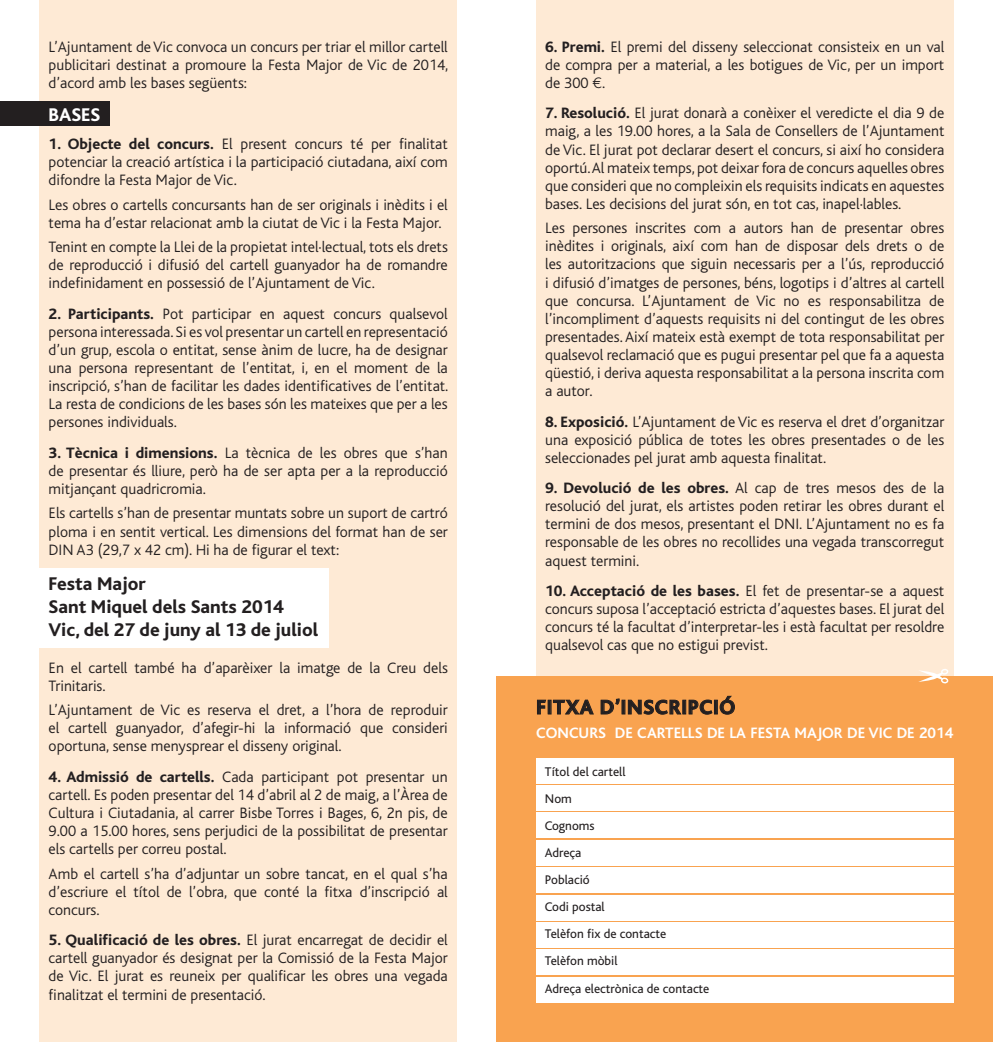
<style>
.page{position:relative;width:993px;height:1042px;background:#fff}
.page>*{position:absolute;margin:0;border:0;box-sizing:border-box;transform-origin:0 0}
.t1{font:800 21px "Bliss";letter-spacing:.04em;color:#231f20}
.t2{font:800 19.25px "Bliss";color:#231f20}
.t3{font:800 19.25px "Bliss";color:#fff}
.t4{font:300 15.75px/18px "Bliss";color:#231f20;text-align:justify}
.t5{font:700 15.75px "Bliss";color:#fff}
.t6{font:13.12px "Bliss";color:#231f20}
.s1{font-weight:800}
.s2{font-family:"Euro Sans ITC";font-weight:400}
</style>
<div class="page">
<div style="left:536px;top:0;width:416px;height:1042px;background:#feead5"></div>
<div style="left:40px;top:0;width:416px;height:1042px;background:#feead5"></div>
<div style="left:496px;top:676px;width:496px;height:366px;background:#f9a350"></div>
<div style="left:0;top:101px;width:109px;height:25px;background:#231f20"></div>
<div style="left:0;top:568px;width:328px;height:79px;background:#fff"></div>
<div style="left:536px;top:758px;width:416px;height:25px;background:#fff"></div>
<div style="left:536px;top:785px;width:416px;height:25px;background:#fff"></div>
<div style="left:536px;top:813px;width:416px;height:25px;background:#fff"></div>
<div style="left:536px;top:840px;width:416px;height:25px;background:#fff"></div>
<div style="left:536px;top:867px;width:416px;height:26px;background:#fff"></div>
<div style="left:536px;top:895px;width:416px;height:25px;background:#fff"></div>
<div style="left:536px;top:922px;width:416px;height:25px;background:#fff"></div>
<div style="left:536px;top:950px;width:416px;height:25px;background:#fff"></div>
<div style="left:536px;top:977px;width:416px;height:25px;background:#fff"></div>
<div style="left:940px;top:668px;width:8px;height:7px;border:1px solid #fff;border-radius:50%"></div>
<div style="left:940px;top:677px;width:8px;height:6px;border:1px solid #fff;border-radius:50%"></div>
<svg style="left:918px;top:670px;width:24px;height:12px"></svg>
<svg style="left:537px;top:699px;width:9px;height:15px"></svg>
<div style="left:547px;top:700px;width:4px;height:14px;border:1px solid #231f20"></div>
<svg style="left:553px;top:699px;width:40px;height:16px"></svg>
<svg style="left:600px;top:698px;width:19px;height:16px"></svg>
<svg style="left:627px;top:699px;width:54px;height:16px"></svg>
<svg style="left:688px;top:699px;width:24px;height:16px"></svg>
<div style="left:714px;top:700px;width:3px;height:14px;border:1px solid #231f20"></div>
<svg style="left:719px;top:695px;width:15px;height:20px"></svg>
<p class="t4" style="left:49px;top:38px;width:401px">L’Ajuntament de Vic convoca un concurs per triar el millor cartell publicitari destinat a promoure la Festa Major de Vic de 2014, d’acord amb les bases següents:</p>
<p class="t3" style="left:49px;top:105px;width:53px">BASES</p>
<p class="t4" style="left:49px;top:135px;width:400px"><span class="s1">1. Objecte del concurs.</span> El present concurs té per finalitat potenciar la creació artística i la participació ciutadana, així com difondre la Festa Major de Vic.</p>
<p class="t4" style="left:49px;top:196px;width:400px">Les obres o cartells concursants han de ser originals i inèdits i el tema ha d’estar relacionat amb la ciutat de Vic i la Festa Major.</p>
<p class="t4" style="left:49px;top:238px;width:400px">Tenint en compte la Llei de la propietat intel·lectual, tots els drets de reproducció i difusió del cartell guanyador ha de romandre indefinidament en possessió de l’Ajuntament de Vic.</p>
<p class="t4" style="left:49px;top:305px;width:401px"><span class="s1">2. Participants.</span> Pot participar en aquest concurs qualsevol persona interessada. Si es vol presentar un cartell en representació d’un grup, escola o entitat, sense ànim de lucre, ha de designar una persona representant de l’entitat, i, en el moment de la inscripció, s’han de facilitar les dades identificatives de l’entitat.<br>La resta de condicions de les bases són les mateixes que per a les persones individuals.</p>
<p class="t4" style="left:49px;top:444px;width:400px"><span class="s1">3. Tècnica i dimensions.</span> La tècnica de les obres que s’han de presentar és lliure, però ha de ser apta per a la reproducció mitjançant quadricromia.</p>
<p class="t4" style="left:49px;top:504px;width:400px">Els cartells s’han de presentar muntats sobre un suport de cartró ploma i en sentit vertical. Les dimensions del format han de ser DIN A3 (29,7 x 42 cm). Hi ha de figurar el text:</p>
<p class="t2" style="left:49px;top:574px;width:99px">Festa Major</p>
<p class="t2" style="left:49px;top:597px;width:237px">Sant Miquel dels Sants 2014</p>
<p class="t2" style="left:49px;top:620px;width:271px">Vic, del 27 de juny al 13 de juliol</p>
<p class="t4" style="left:49px;top:658px;width:400px">En el cartell també ha d’aparèixer la imatge de la Creu dels<br>Trinitaris.</p>
<p class="t4" style="left:49px;top:701px;width:400px">L’Ajuntament de Vic es reserva el dret, a l’hora de reproduir el cartell guanyador, d’afegir-hi la informació que consideri oportuna, sense menysprear el disseny original.</p>
<p class="t4" style="left:49px;top:768px;width:400px"><span class="s1">4. Admissió de cartells.</span> Cada participant pot presentar un cartell. Es poden presentar del 14 d’abril al 2 de maig, a l’Àrea de Cultura i Ciutadania, al carrer Bisbe Torres i Bages, 6, 2n pis, de 9.00 a 15.00 hores, sens perjudici de la possibilitat de presentar els cartells per correu postal.</p>
<p class="t4" style="left:49px;top:865px;width:400px">Amb el cartell s’ha d’adjuntar un sobre tancat, en el qual s’ha d’escriure el títol de l’obra, que conté la fitxa d’inscripció al concurs.</p>
<p class="t4" style="left:49px;top:931px;width:400px"><span class="s1">5. Qualificació de les obres.</span> El jurat encarregat de decidir el cartell guanyador és designat per la Comissió de la Festa Major de Vic. El jurat es reuneix per qualificar les obres una vegada finalitzat el termini de presentació.</p>
<p class="t4" style="left:545px;top:38px;width:400px"><span class="s1">6. Premi.</span> El premi del disseny seleccionat consisteix en un val de compra per a material, a les botigues de Vic, per un import de 300 <span class="s2">€</span>.</p>
<p class="t4" style="left:545px;top:104px;width:400px"><span class="s1">7. Resolució.</span> El jurat donarà a conèixer el veredicte el dia 9 de maig, a les 19.00 hores, a la Sala de Consellers de l’Ajuntament de Vic. El jurat pot declarar desert el concurs, si així ho considera oportú. Al mateix temps, pot deixar fora de concurs aquelles obres que consideri que no compleixin els requisits indicats en aquestes bases. Les decisions del jurat són, en tot cas, inapel·lables.</p>
<p class="t4" style="left:545px;top:219px;width:400px">Les persones inscrites com a autors han de presentar obres inèdites i originals, així com han de disposar dels drets o de les autoritzacions que siguin necessaris per a l’ús, reproducció i difusió d’imatges de persones, béns, logotips i d’altres al cartell que concursa. L’Ajuntament de Vic no es responsabilitza de l’incompliment d’aquests requisits ni del contingut de les obres presentades. Així mateix està exempt de tota responsabilitat per qualsevol reclamació que es pugui presentar pel que fa a aquesta qüestió, i deriva aquesta responsabilitat a la persona inscrita com a autor.</p>
<p class="t4" style="left:545px;top:413px;width:400px"><span class="s1">8. Exposició.</span> L’Ajuntament de Vic es reserva el dret d’organitzar una exposició pública de totes les obres presentades o de les seleccionades pel jurat amb aquesta finalitat.</p>
<p class="t4" style="left:545px;top:479px;width:400px"><span class="s1">9. Devolució de les obres.</span> Al cap de tres mesos des de la resolució del jurat, els artistes poden retirar les obres durant el termini de dos mesos, presentant el DNI. L’Ajuntament no es fa responsable de les obres no recollides una vegada transcorregut aquest termini.</p>
<p class="t4" style="left:545px;top:582px;width:400px"><span class="s1">10. Acceptació de les bases.</span> El fet de presentar-se a aquest concurs suposa l’acceptació estricta d’aquestes bases. El jurat del concurs té la facultat d’interpretar-les i està facultat per resoldre qualsevol cas que no estigui previst.</p>
<p class="t1" style="left:536px;top:696px;width:200px">FITXA D’INSCRIPCIÓ</p>
<p class="t5" style="left:536px;top:724px;width:418px">CONCURS DE CARTELLS DE LA FESTA MAJOR DE VIC DE 2014</p>
<p class="t6" style="left:544px;top:764px;width:82px">Títol del cartell</p>
<p class="t6" style="left:544px;top:791px;width:28px">Nom</p>
<p class="t6" style="left:544px;top:818px;width:51px">Cognoms</p>
<p class="t6" style="left:544px;top:846px;width:38px">Adreça</p>
<p class="t6" style="left:544px;top:873px;width:46px">Població</p>
<p class="t6" style="left:544px;top:900px;width:61px">Codi postal</p>
<p class="t6" style="left:544px;top:927px;width:123px">Telèfon fix de contacte</p>
<p class="t6" style="left:544px;top:954px;width:74px">Telèfon mòbil</p>
<p class="t6" style="left:544px;top:981px;width:166px">Adreça electrònica de contacte</p>
</div>
